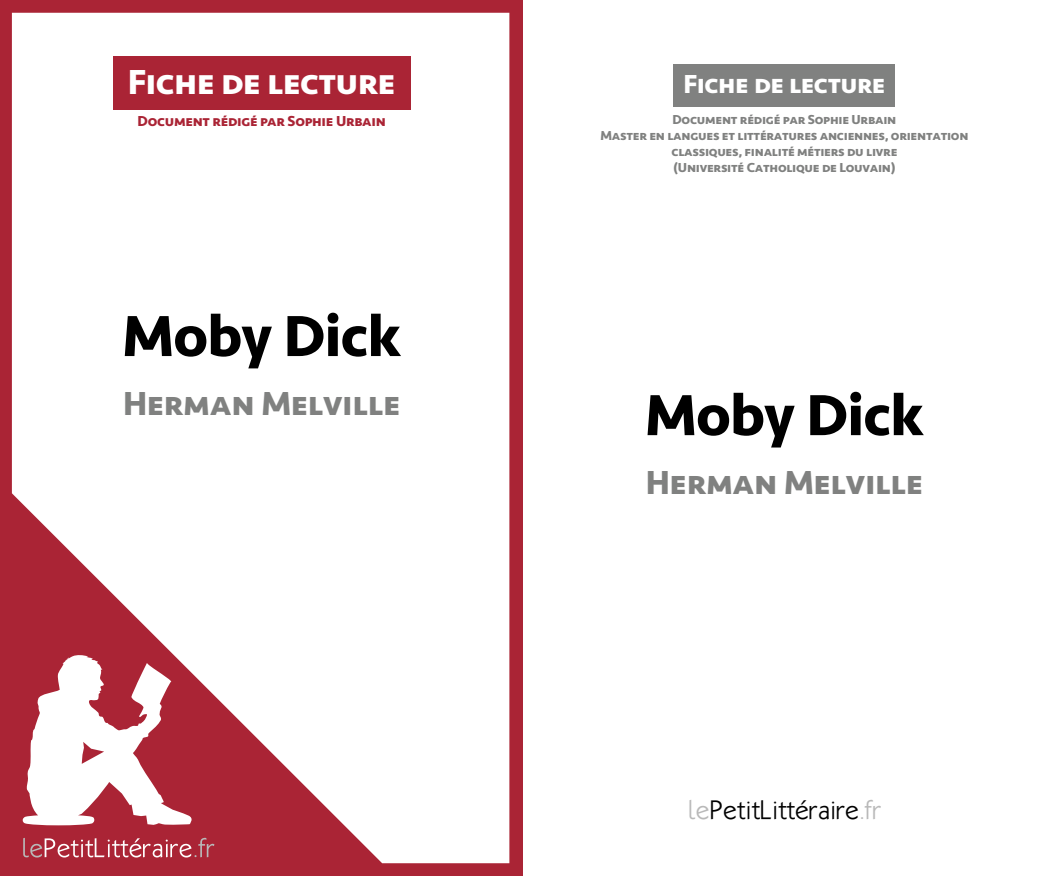
<style>
.page{position:relative;width:1046px;height:876px;background:#fff}
.page>*{position:absolute;margin:0;border:0;box-sizing:border-box;transform-origin:0 0}
.t1{font:700 60px "Seravek";letter-spacing:-.01em;color:#000}
.t2{font:700 36px "Seravek";color:#fff}
.t3{font:700 34.5px "Seravek";letter-spacing:.015em;color:#808180}
.t4{font:300 27px "Klill";color:#000}
.t5{font:700 27px "Seravek";color:#fff}
.t6{font:700 15px "Seravek";letter-spacing:-.01em;color:#aa2435}
.t7{font:700 13.5px/15.8px "Seravek";letter-spacing:.04em;color:#808180}
.s1{color:#b9b9b9}
</style>
<div class="page">
<div style="left:674px;top:64px;width:221px;height:43px;background:#808180"></div>
<svg style="left:0;top:0;width:523px;height:876px"></svg>
<svg style="left:23px;top:655px;width:172px;height:170px"></svg>
<svg style="left:23px;top:838px;width:192px;height:19px;background:#ba5360"></svg>
<div style="left:113px;top:56px;width:298px;height:54px;background:#aa2435"></div>
<h2 class="t2" style="left:128px;top:53px;width:269px">Fiche de lecture</h2>
<p class="t6" style="left:138px;top:109px;width:250px">Document rédigé par Sophie Urbain</p>
<h1 class="t1" style="left:122px;top:288px;width:280px">Moby Dick</h1>
<h3 class="t3" style="left:123px;top:376px;width:279px">Herman Melville</h3>
<h3 class="t5" style="left:684px;top:63px;width:204px">Fiche de lecture</h3>
<p class="t7" style="left:673px;top:112px;width:225px">Document rédigé par Sophie Urbain</p>
<p class="t7" style="left:600px;top:128px;width:370px">Master en langues et littératures anciennes, orientation</p>
<p class="t7" style="left:672px;top:143px;width:227px">classiques, finalité métiers du livre (Université Catholique de Louvain)</p>
<h1 class="t1" style="left:645px;top:367px;width:280px">Moby Dick</h1>
<h3 class="t3" style="left:646px;top:455px;width:279px">Herman Melville</h3>
<h3 class="t4" style="left:687px;top:794px;width:196px"><span class="s1">le</span>PetitLittéraire<span class="s1">.fr</span></h3>
</div>
